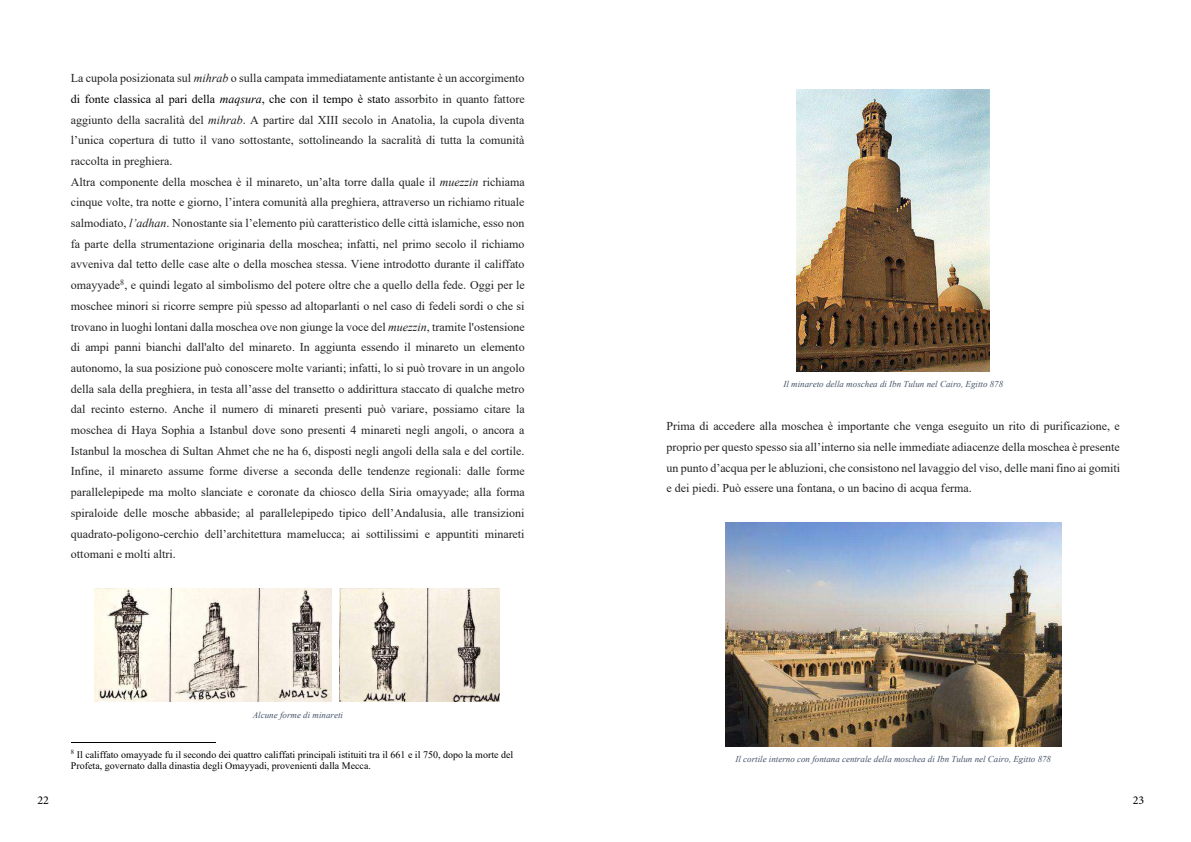
<style>
.page{position:relative;width:1191px;height:842px;background:#fff}
.page>*{position:absolute;margin:0;border:0;box-sizing:border-box;transform-origin:0 0}
.t1{font:12px/20.7px "Times New Roman";color:#202122}
.t2{font:12px "Minion Pro";color:#000}
.t3{font:10px/11.5px "Times New Roman";color:#000}
.t4{font:italic 9px "Times New Roman";color:#44546a}
.s1{font-style:italic}
.s2{color:#000}
.s3{font-style:italic;color:#000}
.s4{font-family:"Arial";font-size:10.6px}
</style>
<div class="page">
<hr style="left:71px;top:742px;width:144px;height:1px;background:#000">
<img style="left:95px;top:588px;width:236px;height:114px">
<img style="left:339px;top:588px;width:161px;height:114px">
<img style="left:797px;top:89px;width:192px;height:282px">
<img style="left:725px;top:522px;width:336px;height:224px">
<p class="t1" style="left:71px;top:67px;width:455px">La cupola posizionata sul <span class="s1">mihrab</span> o sulla campata immediatamente antistante è un accorgimento <span class="s2">di fonte classica al pari della</span> <span class="s3">maqsura</span><span class="s2">, che con il tempo è stato</span> assorbito in quanto fattore aggiunto della sacralità del <span class="s1">mihrab</span>. A partire dal XIII secolo in Anatolia, la cupola diventa l’unica copertura di tutto il vano sottostante, sottolineando la sacralità di tutta la comunità raccolta in preghiera.<br>Altra componente della moschea è il minareto, un’alta torre dalla quale il <span class="s1">muezzin</span> richiama cinque volte, tra notte e giorno, l’intera comunità alla preghiera, attraverso un richiamo rituale salmodiato, <span class="s1">l’adhan</span>. Nonostante sia l’elemento più caratteristico delle città islamiche, esso non fa parte della strumentazione originaria della moschea; infatti, nel primo secolo il richiamo avveniva dal tetto delle case alte o della moschea stessa. Viene introdotto durante il califfato omayyade<sup>8</sup>, e quindi legato al simbolismo del potere oltre che a quello della fede. Oggi per le moschee minori si ricorre sempre più spesso ad altoparlanti o nel caso di fedeli sordi o che si trovano in luoghi lontani dalla moschea ove non giunge la voce del <span class="s1">muezzin</span>, tramite l'ostensione di ampi panni bianchi dall'alto del minareto<span class="s4">.</span> In aggiunta essendo il minareto un elemento autonomo, la sua posizione può conoscere molte varianti; infatti, lo si può trovare in un angolo della sala della preghiera, in testa all’asse del transetto o addirittura staccato di qualche metro dal recinto esterno. Anche il numero di minareti presenti può variare, possiamo citare la moschea di Haya Sophia a Istanbul dove sono presenti 4 minareti negli angoli, o ancora a Istanbul la moschea di Sultan Ahmet che ne ha 6, disposti negli angoli della sala e del cortile.<br>Infine, il minareto assume forme diverse a seconda delle tendenze regionali: dalle forme parallelepipede ma molto slanciate e coronate da chiosco della Siria omayyade; alla forma spiraloide delle mosche abbaside; al parallelepipedo tipico dell’Andalusia, alle transizioni quadrato-poligono-cerchio dell’architettura mamelucca; ai sottilissimi e appuntiti minareti ottomani e molti altri.</p>
<p class="t4" style="left:253px;top:709px;width:92px">Alcune forme di minareti</p>
<p class="t3" style="left:71px;top:748px;width:444px"><sup>8</sup> Il califfato omayyade fu il secondo dei quattro califfati principali istituiti tra il 661 e il 750, dopo la morte del<br>Profeta, governato dalla dinastia degli Omayyadi, provenienti dalla Mecca.</p>
<p class="t4" style="left:783px;top:377px;width:221px">Il minareto della moschea di Ibn Tulun nel Cairo, Egitto 878</p>
<p class="t1" style="left:666px;top:416px;width:455px;text-align:justify">Prima di accedere alla moschea è importante che venga eseguito un rito di purificazione, e proprio per questo spesso sia all’interno sia nelle immediate adiacenze della moschea è presente un punto d’acqua per le abluzioni, che consistono nel lavaggio del viso, delle mani fino ai gomiti e dei piedi. Può essere una fontana, o un bacino di acqua ferma.</p>
<p class="t4" style="left:735px;top:753px;width:317px">Il cortile interno con fontana centrale della moschea di Ibn Tulun nel Cairo, Egitto 878</p>
<p class="t2" style="left:37px;top:792px;width:13px">22</p>
<p class="t2" style="left:1132px;top:792px;width:13px">23</p>
</div>
